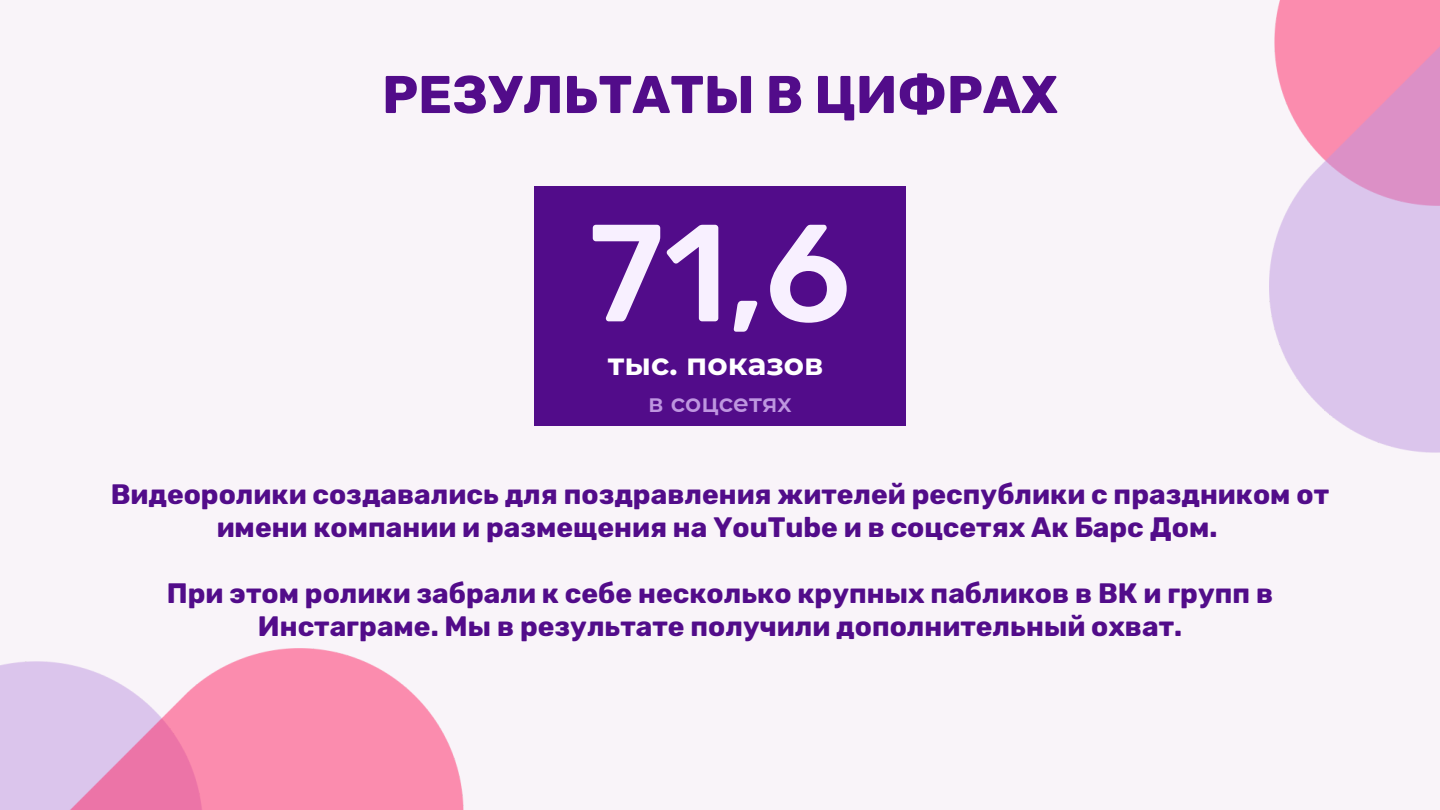
<style>
.page{position:relative;width:1440px;height:810px;background:#f9f4f9}
.page>*{position:absolute;margin:0;border:0;box-sizing:border-box;transform-origin:0 0}
.t1{font:500 138px "Rubik";color:#f8f0ff}
.t2{font:700 53px "Rubik";color:#520c8a}
.t3{font:700 31px "Montserrat";color:#fff}
.t4{font:700 28px/33px "Rubik";color:#520c8a;text-align:center}
.t5{font:600 25px "Montserrat";color:#be96e0}
</style>
<div class="page">
<div style="left:534px;top:186px;width:372px;height:239px;background:#520c8a"></div>
<img style="left:1269px;top:0;width:171px;height:453px">
<img style="left:0;top:649px;width:464px;height:161px">
<p class="t2" style="left:382px;top:63px;width:677px">РЕЗУЛЬТАТЫ В ЦИФРАХ</p>
<p class="t1" style="left:589px;top:192px;width:264px">71,6</p>
<p class="t3" style="left:608px;top:345px;width:217px">тыс. показов</p>
<p class="t5" style="left:648px;top:388px;width:145px">в соцсетях</p>
<p class="t4" style="left:111px;top:478px;width:1220px">Видеоролики создавались для поздравления жителей республики с праздником от имени компании и размещения на YouTube и в соцсетях Ак Барс Дом.</p>
<p class="t4" style="left:167px;top:577px;width:1108px">При этом ролики забрали к себе несколько крупных пабликов в ВК и групп в<br>Инстаграме. Мы в результате получили дополнительный охват.</p>
</div>
